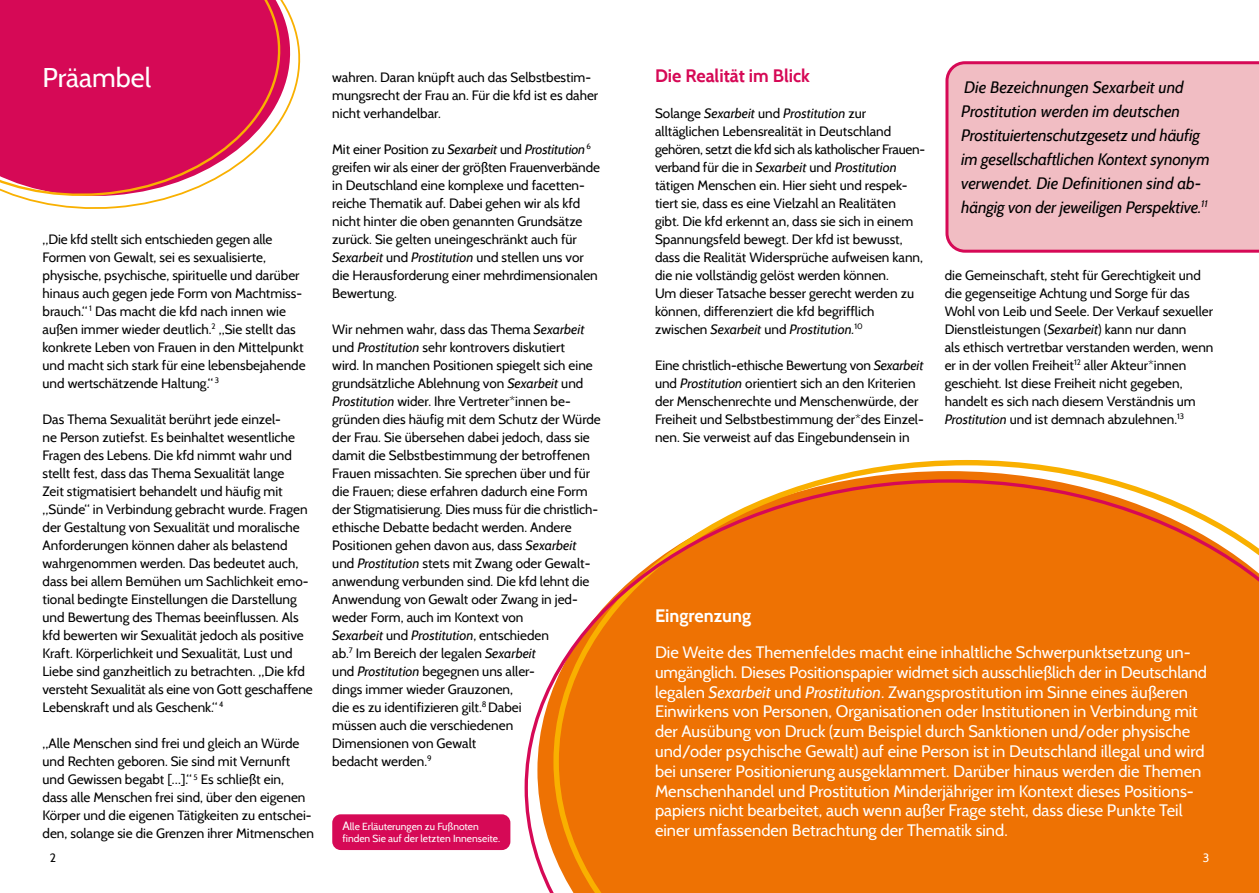
<style>
.page{position:relative;width:1259px;height:893px;background:#fff}
.page>*{position:absolute;margin:0;border:0;box-sizing:border-box;transform-origin:0 0}
.t1{font:27px "Cabin";color:#fff}
.t2{font:700 18px "Cabin";color:#d60956}
.t3{font:700 18px "Cabin";color:#fff}
.t4{font:16.5px/19.8px "Cabin";color:#fff}
.t5{font:italic 16.5px/24px "Cabin";letter-spacing:-.01em;color:#000}
.t6{font:13.5px/18px "Cabin";color:#000}
.t7{font:12px "Cabin";color:#000}
.t8{font:12px "Cabin";color:#fff}
.t9{font:10.2px/12.3px "Cabin";color:#fff}
.s1{font-style:italic}
.s2{font-size:12px}
</style>
<div class="page">
<svg style="left:0;top:0;width:301px;height:209px"></svg>
<div style="left:332px;top:814px;width:178px;height:36px;background:#d60956;border-radius:9px"></div>
<svg style="left:822px;top:460px;width:289px;height:19px"></svg>
<svg style="left:524px;top:479px;width:735px;height:414px;background:#ef8221"></svg>
<div style="left:945px;top:61px;width:314px;height:192px;background:#f1bdc3"></div>
<h1 class="t1" style="left:43px;top:61px;width:110px">Präambel</h1>
<p class="t6" style="left:43px;top:230px;width:265px">„Die kfd stellt sich entschieden gegen alle Formen von Gewalt, sei es sexualisierte, physische, psychische, spirituelle und darüber hinaus auch gegen jede Form von Machtmiss&shy;brauch.“ <sup>1</sup> Das macht die kfd nach innen wie außen immer wieder deutlich.<sup>2</sup> „Sie stellt das konkrete Leben von Frauen in den Mittelpunkt und macht sich stark für eine lebensbejahende und wertschätzende Haltung.“ <sup>3</sup></p>
<p class="t6" style="left:43px;top:410px;width:272px">Das Thema Sexualität berührt jede einzel-<br>ne Person zutiefst. Es beinhaltet wesentliche Fragen des Lebens. Die kfd nimmt wahr und stellt fest, dass das Thema Sexualität lange<br>Zeit stigmatisiert behandelt und häufig mit „Sünde“ in Verbindung gebracht wurde. Fragen der Gestaltung von Sexualität und moralische Anforderungen können daher als belastend wahrgenommen werden. Das bedeutet auch, dass bei allem Bemühen um Sachlichkeit emo&shy;tional bedingte Einstellungen die Darstellung und Bewertung des Themas beeinflussen. Als kfd bewerten wir Sexualität jedoch als positive Kraft. Körperlichkeit und Sexualität, Lust und Liebe sind ganzheitlich zu betrachten. „Die kfd versteht Sexualität als eine von Gott geschaffene Lebenskraft und als Geschenk.“ <sup>4</sup></p>
<p class="t6" style="left:43px;top:734px;width:273px">„Alle Menschen sind frei und gleich an Würde und Rechten geboren. Sie sind mit Vernunft und Gewissen begabt […].“ <sup>5</sup> Es schließt ein,<br>dass alle Menschen frei sind, über den eigenen Körper und die eigenen Tätigkeiten zu entschei&shy;den, solange sie die Grenzen ihrer Mitmenschen</p>
<p class="t7" style="left:50px;top:850px;width:8px">2</p>
<p class="t6" style="left:332px;top:68px;width:267px">wahren. Daran knüpft auch das Selbstbestim&shy;mungsrecht der Frau an. Für die kfd ist es daher nicht verhandelbar.</p>
<p class="t6" style="left:332px;top:140px;width:269px">Mit einer Position zu <span class="s1">Sexarbeit</span> und <span class="s1">Prostitution</span> <sup>6 </sup>greifen wir als einer der größten Frauenverbände in Deutschland eine komplexe und facetten&shy;reiche Thematik auf. Dabei gehen wir als kfd nicht hinter die oben genannten Grundsätze zurück. Sie gelten uneingeschränkt auch für <span class="s1">Sexarbeit</span> und <span class="s1">Prostitution</span> und stellen uns vor die Herausforderung einer mehrdimensionalen Bewertung.</p>
<p class="t6" style="left:332px;top:320px;width:270px">Wir nehmen wahr, dass das Thema <span class="s1">Sexarbeit </span>und <span class="s1">Prostitution</span> sehr kontrovers diskutiert<br>wird. In manchen Positionen spiegelt sich eine grundsätzliche Ablehnung von <span class="s1">Sexarbeit</span> und <span class="s1">Prostitution</span> wider. Ihre Vertreter*innen be&shy;gründen dies häufig mit dem Schutz der Würde der Frau. Sie übersehen dabei jedoch, dass sie damit die Selbstbestimmung der betroffenen Frauen missachten. Sie sprechen über und für die Frauen; diese erfahren dadurch eine Form der Stigmatisierung. Dies muss für die christlich&shy;ethische Debatte bedacht werden. Andere Positionen gehen davon aus, dass <span class="s1">Sexarbeit </span>und <span class="s1">Prostitution</span> stets mit Zwang oder Gewalt&shy;anwendung verbunden sind. Die kfd lehnt die Anwendung von Gewalt oder Zwang in jed&shy;weder Form, auch im Kontext von<br><span class="s1">Sexarbeit</span> und <span class="s1">Prostitution</span>, entschieden<br>ab.<sup>7</sup> Im Bereich der legalen <span class="s1">Sexarbeit<br></span>und <span class="s1">Prostitution</span> begegnen uns aller-<br>dings immer wieder Grauzonen,<br>die es zu identifizieren gilt.<sup>8</sup> Dabei<br>müssen auch die verschiedenen<br>Dimensionen von Gewalt<br>bedacht werden.<sup>9</sup></p>
<p class="t9" style="left:342px;top:820px;width:159px"><span class="s2">A</span>lle Erläuterungen zu Fußnoten finden Sie auf der letzten Innenseite.</p>
<h2 class="t2" style="left:655px;top:65px;width:156px">Die Realität im Blick</h2>
<p class="t6" style="left:655px;top:104px;width:272px">Solange <span class="s1">Sexarbeit</span> und <span class="s1">Prostitution</span> zur alltäglichen Lebensrealität in Deutschland gehören, setzt die kfd sich als katholischer Frauen&shy;verband für die in <span class="s1">Sexarbeit</span> und <span class="s1">Prostitution </span>tätigen Menschen ein. Hier sieht und respek&shy;tiert sie, dass es eine Vielzahl an Realitäten<br>gibt. Die kfd erkennt an, dass sie sich in einem Spannungsfeld bewegt. Der kfd ist bewusst, dass die Realität Widersprüche aufweisen kann, die nie vollständig gelöst werden können.<br>Um dieser Tatsache besser gerecht werden zu können, differenziert die kfd begrifflich zwischen <span class="s1">Sexarbeit</span> und <span class="s1">Prostitution.</span><sup>10</sup></p>
<p class="t6" style="left:655px;top:356px;width:270px">Eine christlich-ethische Bewertung von <span class="s1">Sexarbeit </span>und <span class="s1">Prostitution</span> orientiert sich an den Kriterien der Menschenrechte und Menschenwürde, der Freiheit und Selbstbestimmung der*des Einzel&shy;nen. Sie verweist auf das Eingebundensein in</p>
<p class="t5" style="left:961px;top:75px;width:250px">Die Bezeichnungen Sexarbeit und Prostitution werden im deutschen Prostituiertenschutzgesetz und häufig im gesellschaftlichen Kontext synonym verwendet. Die Definitionen sind ab&shy;hängig von der jeweiligen Perspektive.<sup>11</sup></p>
<p class="t6" style="left:944px;top:266px;width:270px">die Gemeinschaft, steht für Gerechtigkeit und die gegenseitige Achtung und Sorge für das Wohl von Leib und Seele. Der Verkauf sexueller Dienstleistungen (<span class="s1">Sexarbeit</span>) kann nur dann<br>als ethisch vertretbar verstanden werden, wenn er in der vollen Freiheit<sup>12</sup> aller Akteur*innen geschieht. Ist diese Freiheit nicht gegeben, handelt es sich nach diesem Verständnis um <span class="s1">Prostitution</span> und ist demnach abzulehnen.<sup>13</sup></p>
<h2 class="t3" style="left:655px;top:605px;width:98px">Eingrenzung</h2>
<p class="t4" style="left:655px;top:642px;width:553px">Die Weite des Themenfeldes macht eine inhaltliche Schwerpunktsetzung un&shy;umgänglich. Dieses Positionspapier widmet sich ausschließlich der in Deutschland legalen <span class="s1">Sexarbeit</span> und <span class="s1">Prostitution</span>. Zwangsprostitution im Sinne eines äußeren Einwirkens von Personen, Organisationen oder Institutionen in Verbindung mit der Ausübung von Druck (zum Beispiel durch Sanktionen und/oder physische und/oder psychische Gewalt) auf eine Person ist in Deutschland illegal und wird bei unserer Positionierung ausgeklammert. Darüber hinaus werden die Themen Menschenhandel und Prostitution Minderjähriger im Kontext dieses Positions&shy;papiers nicht bearbeitet, auch wenn außer Frage steht, dass diese Punkte Teil einer umfassenden Betrachtung der Thematik sind.</p>
<p class="t8" style="left:1202px;top:850px;width:8px">3</p>
</div>
